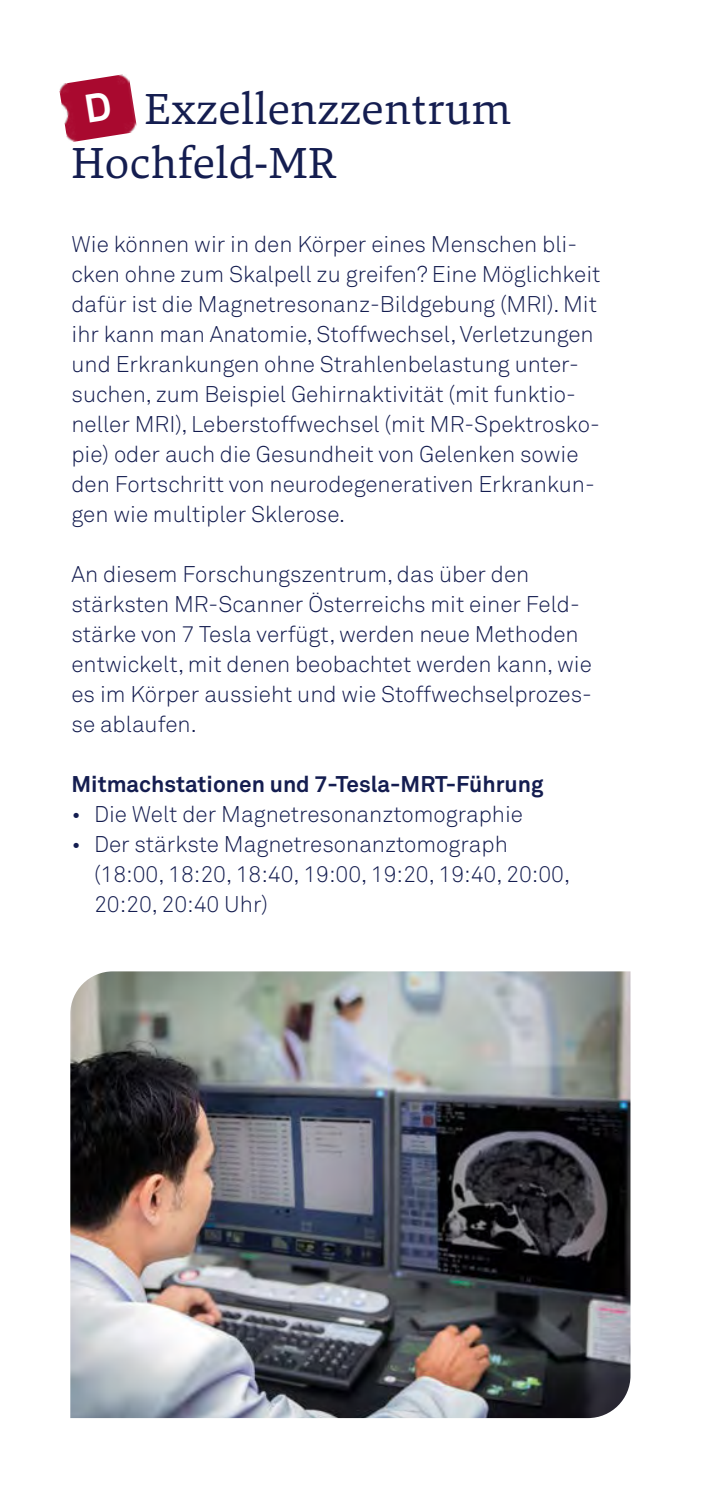
<style>
.page{position:relative;width:702px;height:1489px;background:#fff}
.page>*{position:absolute;margin:0;border:0;box-sizing:border-box;transform-origin:0 0}
.t1{font:45px "Danton";letter-spacing:.01em;color:#141d50}
.t2{font:300 22.5px/30px "Akkurat Pro";color:#141d50}
.t3{font:700 22.5px "Akkurat Pro";color:#141d50}
</style>
<div class="page">
<img style="left:70px;top:971px;width:560px;height:446px">
<img style="left:59px;top:74px;width:78px;height:68px">
<svg style="left:86px;top:91px;width:26px;height:31px"></svg>
<p class="t1" style="left:145px;top:79px;width:368px">Exzellenzzentrum</p>
<p class="t1" style="left:71px;top:133px;width:266px">Hochfeld-MR</p>
<p class="t2" style="left:71px;top:229px;width:530px">Wie können wir in den Körper eines Menschen bli&shy;cken ohne zum Skalpell zu greifen? Eine Möglichkeit dafür ist die Magnetresonanz-Bildgebung (MRI). Mit ihr kann man Anatomie, Stoffwechsel, Verletzungen und Erkrankungen ohne Strahlenbelastung unter&shy;suchen, zum Beispiel Gehirnaktivität (mit funktio&shy;neller MRI), Leberstoffwechsel (mit MR-Spektrosko&shy;pie) oder auch die Gesundheit von Gelenken sowie den Fortschritt von neurodegenerativen Erkrankun&shy;gen wie multipler Sklerose.</p>
<p class="t2" style="left:71px;top:559px;width:522px">An diesem Forschungszentrum, das über den stärksten MR-Scanner Österreichs mit einer Feld&shy;stärke von 7 Tesla verfügt, werden neue Methoden entwickelt, mit denen beobachtet werden kann, wie es im Körper aussieht und wie Stoffwechselprozes&shy;se ablaufen.</p>
<p class="t3" style="left:71px;top:770px;width:473px">Mitmachstationen und 7-Tesla-MRT-Führung</p>
<p class="t2" style="left:71px;top:799px;width:453px">• Die Welt der Magnetresonanztomographie</p>
<p class="t2" style="left:94px;top:829px;width:477px;text-indent:-22px">• Der stärkste Magnetresonanztomograph (18:00, 18:20, 18:40, 19:00, 19:20, 19:40, 20:00,<br>20:20, 20:40 Uhr)</p>
</div>
